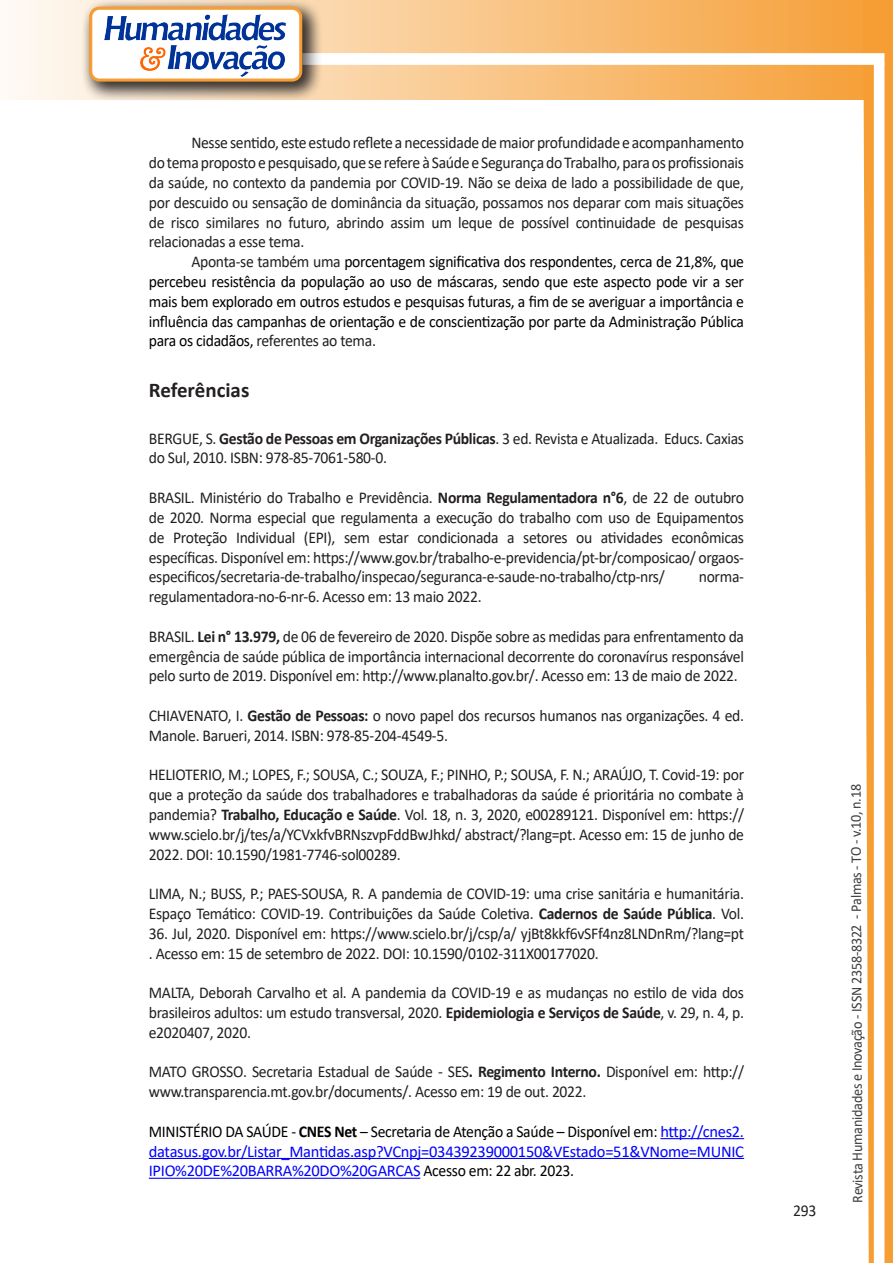
<style>
.page{position:relative;width:893px;height:1263px;background:#fff}
.page>*{position:absolute;margin:0;border:0;box-sizing:border-box;transform-origin:0 0}
.Titulo_2{font:700 21px "Calibri";color:#231f20}
.texto{font:16.5px/19.8px "Calibri";letter-spacing:-.02em;color:#231f20;text-align:justify;scale:.95 1}
.texto-2{font:16.5px/19.8px "Calibri";letter-spacing:-.02em;color:#000;text-align:justify;scale:.95 1}
.texto-3{font:16.5px/19.8px "Calibri";letter-spacing:-.02em;color:#00f;text-align:justify}
.t1{font:15px "Calibri";letter-spacing:-.025em;color:#3e3e3f;scale:.95 1}
.s1{color:#231f20}
.s2{font-weight:700}
.s3{color:#000}
.s4{font-weight:700;color:#000}
</style>
<div class="page">
<svg style="left:5px;top:0;width:858px;height:100px;background:#f9c484"></svg>
<div style="left:302px;top:53px;width:582px;height:12px;background:#fff;border:2px solid #fff"></div>
<svg style="left:863px;top:0;width:30px;height:1263px"></svg>
<div style="left:81px;top:0;width:241px;height:102px;background:#231f20;opacity:.75"></div>
<div style="left:91px;top:8px;width:210px;height:72px;background:#fff;border-radius:9px"></div>
<img style="left:104px;top:14px;width:181px;height:62px">
<div style="left:89px;top:7px;width:213px;height:75px;border:3px solid #f69e34;border-radius:9px"></div>
<hr style="left:660px;top:1138px;width:84px;height:1px;background:#00f">
<hr style="left:149px;top:1158px;width:595px;height:1px;background:#00f">
<hr style="left:149px;top:1178px;width:271px;height:1px;background:#00f">
<p class="texto" style="left:149px;top:133px;width:628px;text-indent:43px">Nesse sentido, este estudo reflete a necessidade de maior profundidade e acompanhamento do tema proposto e pesquisado, que se refere à Saúde e Segurança do Trabalho, para os profissionais da saúde, no contexto da pandemia por COVID-19. Não se deixa de lado a possibilidade de que, por descuido ou sensação de dominância da situação, possamos nos deparar com mais situações de risco similares no futuro, abrindo assim um leque de possível continuidade de pesquisas relacionadas a esse tema.</p>
<p class="texto-2" style="left:149px;top:251px;width:628px;text-indent:43px"><span class="s1">Aponta-se também uma</span> porcentagem significativa dos respondentes, cerca de 21,8%, que percebeu resistência da população ao uso de máscaras, sendo que este aspecto pode vir a ser mais bem explorado em outros estudos e pesquisas futuras, a fim de se averiguar a importância e influência das campanhas de orientação e de conscientização por parte da Administração Pública para os cidadãos, <span class="s1">referentes ao tema.</span></p>
<p class="Titulo_2" style="left:149px;top:375px;width:102px">Referências</p>
<p class="texto" style="left:149px;top:428px;width:628px">BERGUE, S. <span class="s2">Gestão de Pessoas em Organizações Públicas</span>. 3 ed. Revista e Atualizada. Educs. Caxias do Sul, 2010. ISBN: 978-85-7061-580-0.</p>
<p class="texto" style="left:149px;top:487px;width:628px">BRASIL. Ministério do Trabalho e Previdência. <span class="s2">Norma Regulamentadora n°6</span>, de 22 de outubro de 2020. Norma especial que regulamenta a execução do trabalho com uso de Equipamentos de Proteção Individual (EPI), sem estar condicionada a setores ou atividades econômicas específicas. Disponível em: https://www.gov.br/trabalho-e-previdencia/pt-br/composicao/ orgaos&shy;especificos/secretaria-de-trabalho/inspecao/seguranca-e-saude-no-trabalho/ctp-nrs/</p>
<p class="texto" style="left:699px;top:566px;width:49px">norma-</p>
<p class="texto" style="left:149px;top:586px;width:352px">regulamentadora-no-6-nr-6. Acesso em: 13 maio 2022.</p>
<p class="texto" style="left:149px;top:626px;width:628px">BRASIL. <span class="s2">Lei n° 13.979,</span> de 06 de fevereiro de 2020. Dispõe sobre as medidas para enfrentamento da emergência de saúde pública de importância internacional decorrente do coronavírus responsável pelo surto de 2019. Disponível em: http://www.planalto.gov.br/. Acesso em: 13 de maio de 2022.</p>
<p class="texto" style="left:149px;top:705px;width:628px">CHIAVENATO, I. <span class="s2">Gestão de Pessoas:</span> o novo papel dos recursos humanos nas organizações. 4 ed.<br>Manole. Barueri, 2014. ISBN: 978-85-204-4549-5.</p>
<p class="texto" style="left:149px;top:764px;width:628px">HELIOTERIO, M.; LOPES, F.; SOUSA, C.; SOUZA, F.; PINHO, P.; SOUSA, F. N.; ARAÚJO, T. Covid-19: por que a proteção da saúde dos trabalhadores e trabalhadoras da saúde é prioritária no combate à pandemia? <span class="s2">Trabalho, Educação e Saúde</span>. Vol. 18, n. 3, 2020, e00289121. Disponível em: https:// www.scielo.br/j/tes/a/YCVxkfvBRNszvpFddBwJhkd/ abstract/?lang=pt. Acesso em: 15 de junho de 2022. DOI: 10.1590/1981-7746-sol00289.</p>
<p class="texto" style="left:149px;top:883px;width:628px">LIMA, N.; BUSS, P.; PAES-SOUSA, R. A pandemia de COVID-19: uma crise sanitária e humanitária.<br>Espaço Temático: COVID-19. Contribuições da Saúde Coletiva. <span class="s2">Cadernos de Saúde Pública</span>. Vol.</p>
<p class="texto" style="left:149px;top:923px;width:628px">36. Jul, 2020. Disponível em: https://www.scielo.br/j/csp/a/ yjBt8kkf6vSFf4nz8LNDnRm/?lang=pt . Acesso em: 15 de setembro de 2022. DOI: 10.1590/0102-311X00177020.</p>
<p class="texto" style="left:149px;top:982px;width:628px">MALTA, Deborah Carvalho et al. A pandemia da COVID-19 e as mudanças no estilo de vida dos brasileiros adultos: um estudo transversal, 2020. <span class="s2">Epidemiologia e Serviços de Saúde</span>, v. 29, n. 4, p. e2020407, 2020.</p>
<p class="texto" style="left:149px;top:1061px;width:628px">MATO GROSSO. Secretaria Estadual de Saúde - SES<span class="s2">. Regimento Interno.</span> Disponível em: http:// www.transparencia.mt.gov.br/documents/. Acesso em: 19 de out. 2022.</p>
<p class="texto-3" style="left:149px;top:1121px;width:597px"><span class="s3">MINISTÉRIO DA SAÚDE -</span> <span class="s4">CNES Net</span> <span class="s3">– Secretaria de Atenção a Saúde – Disponível em:</span> http://cnes2. datasus.gov.br/Listar_Mantidas.asp?VCnpj=03439239000150&amp;VEstado=51&amp;VNome=MUNIC IPIO%20DE%20BARRA%20DO%20GARCAS <span class="s3">Acesso em: 22 abr. 2023.</span></p>
<p class="texto" style="left:793px;top:1200px;width:26px">293</p>
<p class="t1" style="left:846px;top:1203px;width:442px;rotate:-90deg">Revista Humanidades e Inovação - ISSN 2358-8322 - Palmas - TO - v.10, n.18</p>
</div>
